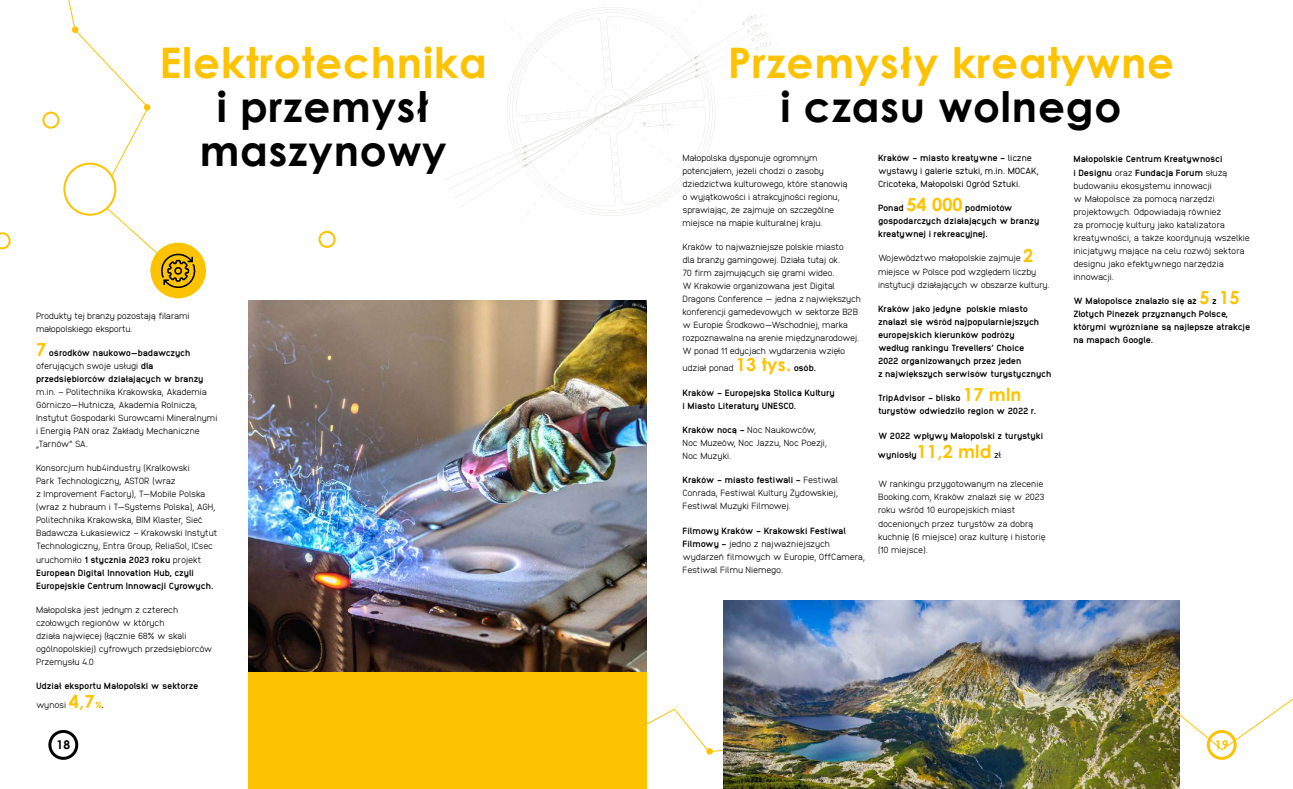
<style>
.page{position:relative;width:1293px;height:789px;background:#fff}
.page>*{position:absolute;margin:0;border:0;box-sizing:border-box;transform-origin:0 0}
.t1{font:700 42.1px "Century Gothic";letter-spacing:.02em;color:#fdc300}
.t2{font:700 42.1px/44.2px "Century Gothic";letter-spacing:.02em;color:#000;text-align:center}
.t3{font:700 12px "Century Gothic";color:#fdc300}
.t4{font:700 12px "Century Gothic";color:#000}
.t5{font:300 9px/13px "Anodina";letter-spacing:-.02em;color:#000}
.t6{font:800 9px/13px "Anodina";letter-spacing:-.02em;color:#000}
.t7{font:9px/13px "Anodina";letter-spacing:-.02em;color:#000}
.s1{font-family:"Century Gothic";font-weight:700;font-size:18px;color:#fdc300}
.s2{font-weight:300}
.s3{font-weight:800}
.s4{color:#fdc300}
.s5{font-weight:400}
</style>
<div class="page">
<div style="left:150px;top:242px;width:56px;height:56px;background:#fdc300;border-radius:50%"></div>
<svg style="left:90px;top:194px;width:106px;height:97px"></svg>
<div style="left:64px;top:163px;width:51px;height:51px;background:#fff;border-radius:50%"></div>
<div style="left:63px;top:162px;width:53px;height:53px;border:2px solid #fdc300;border-radius:50%"></div>
<div style="left:42px;top:111px;width:17px;height:18px;border:2px solid #fdc300;border-radius:50%"></div>
<svg style="left:50px;top:0;width:97px;height:176px"></svg>
<div style="left:144px;top:104px;width:6px;height:7px;background:#fdc300;border-radius:50%"></div>
<div style="left:72px;top:26px;width:7px;height:7px;background:#fdc300;border-radius:50%"></div>
<svg style="left:0;top:232px;width:11px;height:17px"></svg>
<div style="left:318px;top:231px;width:17px;height:17px;border:2px solid #fdc300;border-radius:50%"></div>
<img style="left:248px;top:300px;width:398px;height:372px">
<svg style="left:521px;top:4px;width:179px;height:216px"></svg>
<div style="left:691px;top:7px;width:521px;height:163px;background:#fff"></div>
<svg style="left:458px;top:15px;width:305px;height:193px"></svg>
<div style="left:248px;top:672px;width:398px;height:116px;background:#fdc300"></div>
<img style="left:723px;top:600px;width:456px;height:51px">
<img style="left:593px;top:651px;width:700px;height:137px">
<div style="left:48px;top:729px;width:30px;height:30px;border:3px solid #000;border-radius:50%"></div>
<h1 class="t1" style="left:159px;top:30px;width:329px">Elektrotechnika</h1>
<h1 class="t2" style="left:200px;top:83px;width:248px">i przemysł maszynowy</h1>
<p class="t5" style="left:36px;top:308px;width:155px">Produkty tej branży pozostają filarami małopolskiego eksportu.</p>
<p class="t6" style="left:36px;top:346px;width:169px"><span class="s1">7</span> ośrodków naukowo—badawczych <span class="s2">oferujących swoje usługi</span> dla przedsiębiorców działających w branży</p>
<p class="t5" style="left:36px;top:385px;width:183px">m.in. – Politechnika Krakowska, Akademia Górniczo—Hutnicza, Akademia Rolnicza, Instytut Gospodarki Surowcami Mineralnymi i Energią PAN oraz Zakłady Mechaniczne „Tarnów” SA.</p>
<p class="t5" style="left:36px;top:461px;width:183px">Konsorcjum hub4industry (Kralkowski<br>Park Technologiczny, ASTOR (wraz<br>z Improvement Factory), T—Mobile Polska (wraz z hubraum i T—Systems Polska), AGH, Politechnika Krakowska, BIM Klaster, Sieć Badawcza Łukasiewicz – Krakowski Instytut Technologiczny, Entra Group, ReliaSol, ICsec uruchomiło <span class="s3">1 stycznia 2023 roku</span> projekt <span class="s3">European Digital Innovation Hub, czyli Europejskie Centrum Innowacji Cyrowych.</span></p>
<p class="t5" style="left:36px;top:602px;width:178px">Małopolska jest jednym z czterech czołowych regionów w których<br>działa najwięcej (łącznie 68% w skali ogólnopolskiej) cyfrowych przedsiębiorców<br>Przemysłu 4.0</p>
<p class="t6" style="left:36px;top:676px;width:164px;line-height:18.9px">Udział eksportu Małopolski w sektorze <span class="s2">wynosi</span> <span class="s1">4,7</span><span class="s4">%</span>.</p>
<h2 class="t4" style="left:56px;top:735px;width:15px">18</h2>
<h1 class="t1" style="left:727px;top:30px;width:448px">Przemysły kreatywne</h1>
<h1 class="t2" style="left:780px;top:83px;width:342px">i czasu wolnego</h1>
<p class="t5" style="left:682px;top:150px;width:167px">Małopolska dysponuje ogromnym potencjałem, jeżeli chodzi o zasoby dziedzictwa kulturowego, które stanowią o wyjątkowości i atrakcyjności regionu, sprawiając, że zajmuje on szczególne</p>
<p class="t7" style="left:878px;top:150px;width:162px"><span class="s3">Kraków – miasto kreatywne –</span> liczne wystawy i galerie sztuki, m.in. MOCAK,<br>Cricoteka, Małopolski Ogród Sztuki.</p>
<p class="t5" style="left:1073px;top:152px;width:155px"><span class="s3">Małopolskie Centrum Kreatywności<br>i Designu</span> oraz <span class="s3">Fundacja Forum</span> służą budowaniu ekosystemu innowacji<br>w Małopolsce za pomocą narzędzi projektowych. Odpowiadają również</p>
<p class="t6" style="left:878px;top:201px;width:136px">Ponad <span class="s1">54 000</span> podmiotów</p>
<p class="t6" style="left:878px;top:214px;width:163px">gospodarczych działających w branży kreatywnej i rekreacyjnej.</p>
<p class="t5" style="left:878px;top:251px;width:173px">Województwo małopolskie zajmuje <span class="s1">2 </span>miejsce w Polsce pod względem liczby instytucji działających w obszarze kultury.</p>
<p class="t6" style="left:878px;top:302px;width:175px">Kraków jako jedyne polskie miasto znalazł się wśród najpopularniejszych europejskich kierunków podróży<br>według rankingu Trevellers’ Choice<br>2022 organizowanych przez jeden<br>z największych serwisów turystycznych</p>
<p class="t6" style="left:878px;top:391px;width:160px">TripAdvisor – blisko <span class="s1">17 mln </span>turystów odwiedziło region w 2022 r.</p>
<p class="t6" style="left:877px;top:425px;width:167px;line-height:19.3px">W 2022 wpływy Małopolski z turystyki wyniosły<span class="s1">11,2 mld</span> <span class="s5">zł</span></p>
<p class="t5" style="left:878px;top:477px;width:169px">W rankingu przygotowanym na zlecenie Booking.com, Kraków znalazł się w 2023 roku wśród 10 europejskich miast docenionych przez turystów za dobrą kuchnię (6 miejsce) oraz kulturę i historię (10 miejsce).</p>
<p class="t5" style="left:682px;top:215px;width:142px">miejsce na mapie kulturalnej kraju.</p>
<p class="t5" style="left:682px;top:240px;width:180px">Kraków to najważniejsze polskie miasto<br>dla branży gamingowej. Działa tutaj ok.<br>70 firm zajmujących się grami wideo.<br>W Krakowie organizowana jest Digital Dragons Conference — jedna z największych konferencji gamedevowych w sektorze B2B w Europie Środkowo—Wschodniej, marka rozpoznawalna na arenie międzynarodowej.<br>W ponad 11 edycjach wydarzenia wzięło</p>
<p class="t5" style="left:682px;top:361px;width:135px">udział ponad <span class="s1">13 tys.</span> <span class="s3">osób.</span></p>
<p class="t6" style="left:682px;top:385px;width:154px">Kraków – Europejska Stolica Kultury i Miasto Literatury UNESCO.</p>
<p class="t5" style="left:682px;top:423px;width:146px"><span class="s3">Kraków nocą –</span> Noc Naukowców,<br>Noc Muzeów, Noc Jazzu, Noc Poezji,<br>Noc Muzyki.</p>
<p class="t5" style="left:682px;top:473px;width:157px;text-align:justify"><span class="s3">Kraków – miasto festiwali –</span> Festiwal Conrada, Festiwal Kultury Żydowskiej, Festiwal Muzyki Filmowej.</p>
<p class="t5" style="left:682px;top:523px;width:184px"><span class="s3">Filmowy Kraków – Krakowski Festiwal Filmowy –</span> jedno z najważniejszych wydarzeń filmowych w Europie, OffCamera, Festiwal Filmu Niemego.</p>
<p class="t5" style="left:1073px;top:217px;width:178px">za promocję kultury jako katalizatora kreatywności, a także koordynują wszelkie inicjatywy mające na celu rozwój sektora designu jako efektywnego narzędzia innowacji.</p>
<p class="t6" style="left:1073px;top:294px;width:178px">W Małopolsce znalazło się aż <span class="s1">5</span> z <span class="s1">15<br></span>Złotych Pinezek przyznanych Polsce, którymi wyróżniane są najlepsze atrakcje na mapach Google.</p>
<h2 class="t3" style="left:1215px;top:735px;width:15px">19</h2>
</div>
